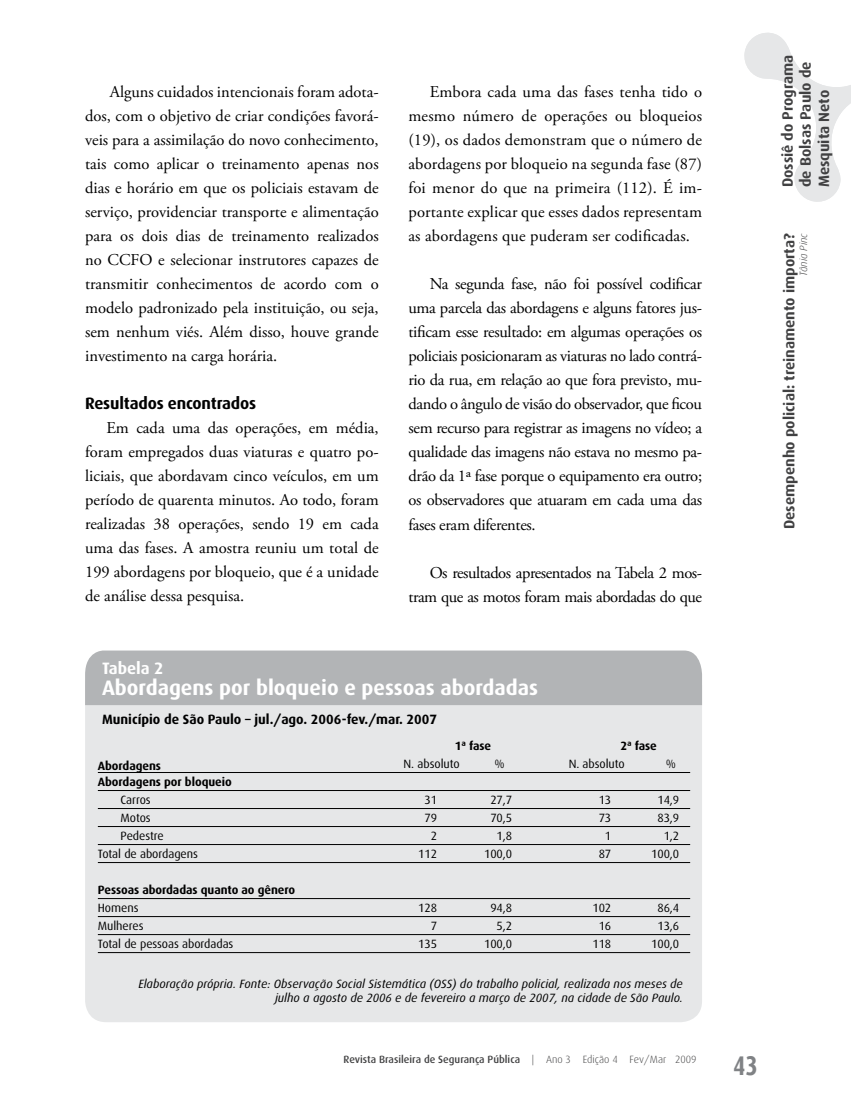
<style>
.page{position:relative;width:851px;height:1106px;background:#fff}
.page>*{position:absolute;margin:0;border:0;box-sizing:border-box;transform-origin:0 0}
.t1{font:700 27px "Dax Condensed";color:#808285}
.t2{font:700 21px "Dax";color:#fff}
.t3{font:16.5px/24px "Adobe Garamond Pro";color:#000;text-align:justify}
.t4{font:16.5px/24px "Adobe Garamond Pro";letter-spacing:-.03em;color:#000;text-align:right}
.t5{font:700 16.5px "Dax";letter-spacing:-.01em;color:#000}
.t6{font:700 16.5px "Dax";color:#fff}
.t7{font:700 15px/18px "Dax";color:#414142}
.t8{font:700 13.5px "Dax";color:#000}
.t9{font:12px "Dax";letter-spacing:-.005em;color:#000}
.t10{font:italic 12px/13.5px "Dax";color:#000;text-align:right}
.t11{font:700 12px "Dax";letter-spacing:-.005em;color:#000}
.t12{font:500 10.5px "Dax";color:#414142}
.t13{font:italic 300 10.5px "Dax";color:#414142}
.s1{font-weight:300}
</style>
<div class="page">
<div style="left:85px;top:665px;width:617px;height:357px;background:#e6e7e8;border-radius:21px"></div>
<div style="left:85px;top:650px;width:617px;height:55px;background:#b2b4b6"></div>
<hr style="left:98px;top:772px;width:592px;height:1px;background:#000">
<hr style="left:98px;top:790px;width:592px;height:1px;background:#000">
<hr style="left:98px;top:808px;width:592px;height:1px;background:#000">
<hr style="left:98px;top:826px;width:592px;height:1px;background:#000">
<hr style="left:98px;top:844px;width:592px;height:1px;background:#000">
<hr style="left:98px;top:862px;width:592px;height:1px;background:#000">
<hr style="left:98px;top:898px;width:592px;height:1px;background:#000">
<hr style="left:98px;top:916px;width:592px;height:1px;background:#000">
<hr style="left:98px;top:934px;width:592px;height:1px;background:#000">
<hr style="left:98px;top:952px;width:592px;height:1px;background:#000">
<svg style="left:744px;top:32px;width:106px;height:170px"></svg>
<p class="t3" style="left:85px;top:80px;width:295px;text-indent:25px">Alguns cuidados intencionais foram adota&shy;dos, com o objetivo de criar condições favorá&shy;veis para a assimilação do novo conhecimento, tais como aplicar o treinamento apenas nos dias e horário em que os policiais estavam de serviço, providenciar transporte e alimentação para os dois dias de treinamento realizados no CCFO e selecionar instrutores capazes de transmitir conhecimentos de acordo com o modelo padronizado pela instituição, ou seja, sem nenhum viés. Além disso, houve grande investimento na carga horária.</p>
<p class="t5" style="left:85px;top:394px;width:172px">Resultados encontrados</p>
<p class="t3" style="left:85px;top:416px;width:295px;text-indent:21px">Em cada uma das operações, em média, foram empregados duas viaturas e quatro po&shy;liciais, que abordavam cinco veículos, em um período de quarenta minutos. Ao todo, foram realizadas 38 operações, sendo 19 em cada uma das fases. A amostra reuniu um total de 199 abordagens por bloqueio, que é a unidade de análise dessa pesquisa.</p>
<p class="t3" style="left:408px;top:81px;width:295px;text-indent:21px">Embora cada uma das fases tenha tido o mesmo número de operações ou bloqueios (19), os dados demonstram que o número de abordagens por bloqueio na segunda fase (87) foi menor do que na primeira (112). É im&shy;portante explicar que esses dados representam as abordagens que puderam ser codificadas.</p>
<p class="t3" style="left:408px;top:273px;width:295px;text-indent:21px">Na segunda fase, não foi possível codificar uma parcela das abordagens e alguns fatores jus&shy;tificam esse resultado: em algumas operações os policiais posicionaram as viaturas no lado contrá&shy;rio da rua, em relação ao que fora previsto, mu&shy;dando o ângulo de visão do observador, que ficou sem recurso para registrar as imagens no vídeo; a qualidade das imagens não estava no mesmo pa&shy;drão da 1ª fase porque o equipamento era outro; os observadores que atuaram em cada uma das fases eram diferentes.</p>
<p class="t4" style="left:408px;top:561px;width:295px">Os resultados apresentados na Tabela 2 mos&shy;tram que as motos foram mais abordadas do que</p>
<p class="t6" style="left:102px;top:659px;width:63px">Tabela 2</p>
<p class="t2" style="left:102px;top:676px;width:437px">Abordagens por bloqueio e pessoas abordadas</p>
<p class="t8" style="left:102px;top:711px;width:336px">Município de São Paulo – jul./ago. 2006-fev./mar. 2007</p>
<p class="t11" style="left:98px;top:758px;width:65px">Abordagens</p>
<p class="t11" style="left:454px;top:739px;width:38px">1ª fase</p>
<p class="t11" style="left:620px;top:739px;width:38px">2ª fase</p>
<p class="t9" style="left:403px;top:757px;width:58px">N. absoluto</p>
<p class="t9" style="left:494px;top:757px;width:12px">%</p>
<p class="t9" style="left:568px;top:757px;width:58px">N. absoluto</p>
<p class="t9" style="left:665px;top:757px;width:12px">%</p>
<p class="t11" style="left:98px;top:775px;width:135px">Abordagens por bloqueio</p>
<p class="t9" style="left:121px;top:793px;width:32px">Carros</p>
<p class="t9" style="left:424px;top:793px;width:14px">31</p>
<p class="t9" style="left:490px;top:793px;width:23px">27,7</p>
<p class="t9" style="left:598px;top:793px;width:14px">13</p>
<p class="t9" style="left:657px;top:793px;width:23px">14,9</p>
<p class="t9" style="left:121px;top:811px;width:32px">Motos</p>
<p class="t9" style="left:424px;top:811px;width:14px">79</p>
<p class="t9" style="left:490px;top:811px;width:23px">70,5</p>
<p class="t9" style="left:598px;top:811px;width:14px">73</p>
<p class="t9" style="left:657px;top:811px;width:23px">83,9</p>
<p class="t9" style="left:121px;top:829px;width:45px">Pedestre</p>
<p class="t9" style="left:431px;top:829px;width:8px">2</p>
<p class="t9" style="left:496px;top:829px;width:17px">1,8</p>
<p class="t9" style="left:605px;top:829px;width:8px">1</p>
<p class="t9" style="left:663px;top:829px;width:17px">1,2</p>
<p class="t9" style="left:98px;top:847px;width:102px">Total de abordagens</p>
<p class="t9" style="left:418px;top:847px;width:20px">112</p>
<p class="t9" style="left:484px;top:847px;width:30px">100,0</p>
<p class="t9" style="left:598px;top:847px;width:14px">87</p>
<p class="t9" style="left:651px;top:847px;width:30px">100,0</p>
<p class="t11" style="left:98px;top:883px;width:199px">Pessoas abordadas quanto ao gênero</p>
<p class="t9" style="left:98px;top:901px;width:42px">Homens</p>
<p class="t9" style="left:418px;top:901px;width:20px">128</p>
<p class="t9" style="left:490px;top:901px;width:23px">94,8</p>
<p class="t9" style="left:592px;top:901px;width:20px">102</p>
<p class="t9" style="left:657px;top:901px;width:23px">86,4</p>
<p class="t9" style="left:98px;top:919px;width:47px">Mulheres</p>
<p class="t9" style="left:431px;top:919px;width:8px">7</p>
<p class="t9" style="left:496px;top:919px;width:17px">5,2</p>
<p class="t9" style="left:598px;top:919px;width:14px">16</p>
<p class="t9" style="left:657px;top:919px;width:23px">13,6</p>
<p class="t9" style="left:98px;top:937px;width:137px">Total de pessoas abordadas</p>
<p class="t9" style="left:418px;top:937px;width:20px">135</p>
<p class="t9" style="left:484px;top:937px;width:30px">100,0</p>
<p class="t9" style="left:592px;top:937px;width:20px">118</p>
<p class="t9" style="left:651px;top:937px;width:30px">100,0</p>
<p class="t10" style="left:138px;top:977px;width:546px">Elaboração própria. Fonte: Observação Social Sistemática (OSS) do trabalho policial, realizada nos meses de julho a agosto de 2006 e de fevereiro a março de 2007, na cidade de São Paulo.</p>
<p class="t12" style="left:343px;top:1054px;width:354px">Revista Brasileira de Segurança Pública <span class="s1">| Ano 3 Edição 4 Fev/Mar 2009</span></p>
<p class="t7" style="left:778px;top:187px;width:134px;rotate:-90deg">Dossiê do Programa de Bolsas Paulo de<br>Mesquita Neto</p>
<p class="t7" style="left:780px;top:529px;width:297px;rotate:-90deg">Desempenho policial: treinamento importa?</p>
<p class="t13" style="left:797px;top:276px;width:44px;rotate:-90deg">Tânia Pinc</p>
<h1 class="t1" style="left:733px;top:1050px;width:26px">43</h1>
</div>
